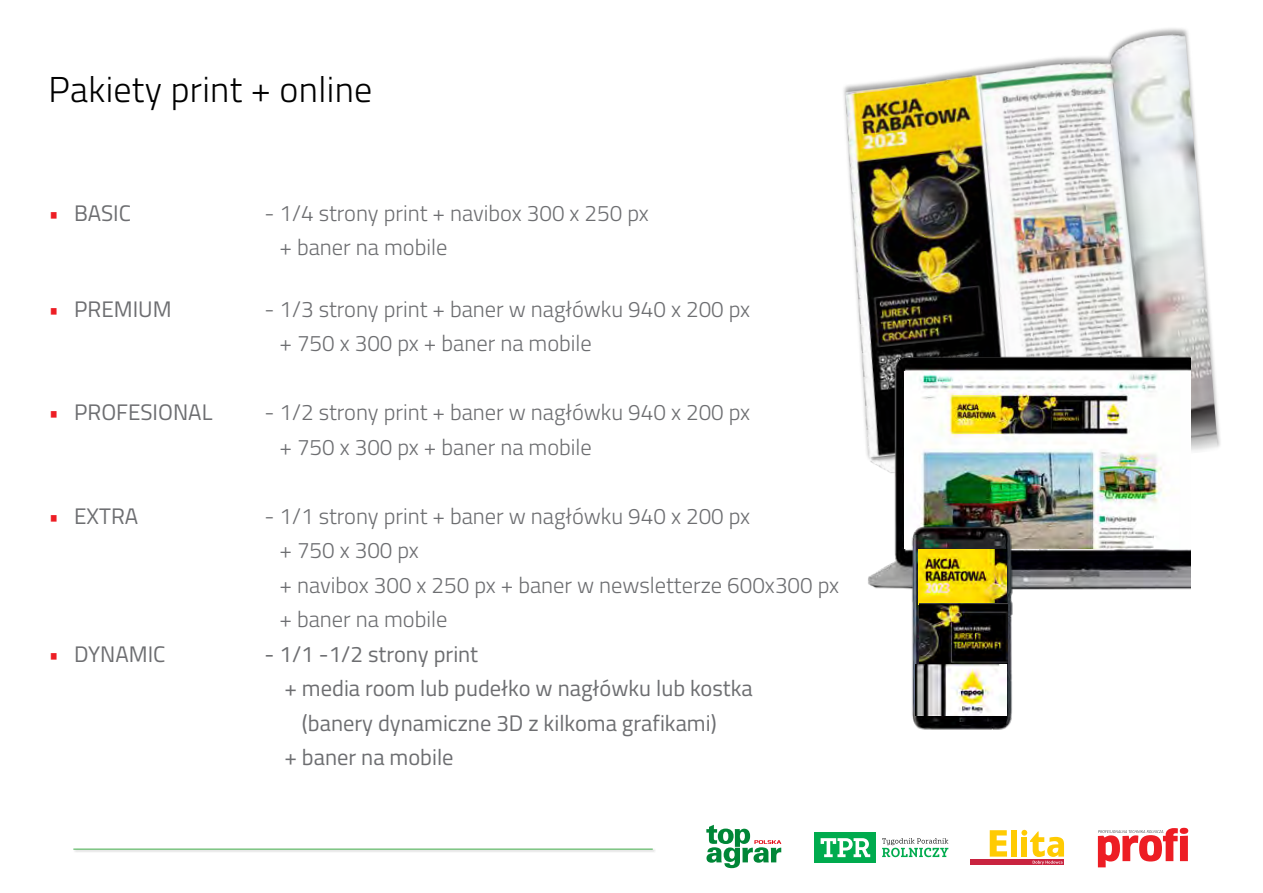
<style>
.page{position:relative;width:1263px;height:893px;background:#fff}
.page>*{position:absolute;margin:0;border:0;box-sizing:border-box;transform-origin:0 0}
.t1{font:300 36px "Titillium Web";letter-spacing:.01em;color:#000}
.t2{font:300 22.5px/34.5px "Titillium Web";color:#6d6e71}
.t3{font:22.5px "Titillium Web";color:#6d6e71}
.s1{font-weight:300;color:#ed1d24}
</style>
<div class="page">
<div style="left:841px;top:27px;width:380px;height:445px;background:#000;opacity:.35"></div>
<img style="left:841px;top:33px;width:377px;height:439px">
<img style="left:867px;top:321px;width:323px;height:269px">
<img style="left:904px;top:371px;width:286px;height:178px">
<img style="left:902px;top:523px;width:126px;height:207px">
<img style="left:918px;top:550px;width:90px;height:112px">
<img style="left:919px;top:603px;width:89px;height:60px">
<img style="left:915px;top:664px;width:91px;height:52px">
<div style="left:73px;top:848px;width:583px;height:5px;background:#ececec"></div>
<hr style="left:73px;top:849px;width:580px;height:1px;background:#41ad49">
<svg style="left:882px;top:838px;width:66px;height:19px"></svg>
<div style="left:815px;top:832px;width:61px;height:31px;background:#00ab4e"></div>
<svg style="left:821px;top:838px;width:49px;height:19px"></svg>
<div style="left:971px;top:859px;width:93px;height:6px;background:#c9233f"></div>
<div style="left:1011px;top:830px;width:6px;height:27px;background:#ffcb02"></div>
<svg style="left:990px;top:830px;width:17px;height:27px"></svg>
<svg style="left:1021px;top:830px;width:43px;height:34px"></svg>
<div style="left:1180px;top:828px;width:8px;height:6px;background:#ed1d24;border-radius:50%"></div>
<div style="left:1180px;top:836px;width:8px;height:25px;background:#ed1d24"></div>
<svg style="left:1098px;top:828px;width:80px;height:39px"></svg>
<svg style="left:706px;top:825px;width:75px;height:43px"></svg>
<h1 class="t1" style="left:49px;top:64px;width:325px">Pakiety print + online</h1>
<p class="t3" style="left:49px;top:197px;width:84px"><span class="s1">•</span> BASIC</p>
<p class="t2" style="left:279px;top:195px;width:371px;text-indent:-15px">- 1/4 strony print + navibox 300 x 250 px + baner na mobile</p>
<p class="t3" style="left:49px;top:292px;width:125px"><span class="s1">•</span> PREMIUM</p>
<p class="t2" style="left:279px;top:291px;width:472px;text-indent:-15px">- 1/3 strony print + baner w nagłówku 940 x 200 px + 750 x 300 px + baner na mobile</p>
<p class="t3" style="left:49px;top:396px;width:165px"><span class="s1">•</span> PROFESIONAL</p>
<p class="t2" style="left:279px;top:394px;width:472px;text-indent:-15px">- 1/2 strony print + baner w nagłówku 940 x 200 px + 750 x 300 px + baner na mobile</p>
<p class="t3" style="left:49px;top:499px;width:91px"><span class="s1">•</span> EXTRA</p>
<p class="t2" style="left:279px;top:498px;width:561px;text-indent:-15px">- 1/1 strony print + baner w nagłówku 940 x 200 px<br>+ 750 x 300 px<br>+ navibox 300 x 250 px + baner w newsletterze 600x300 px + baner na mobile</p>
<p class="t3" style="left:49px;top:637px;width:118px"><span class="s1">•</span> DYNAMIC</p>
<p class="t3" style="left:265px;top:637px;width:215px">- 1/1 -1/2 strony print</p>
<p class="t3" style="left:284px;top:672px;width:470px">+ media room lub pudełko w nagłówku lub kostka</p>
<p class="t3" style="left:302px;top:706px;width:416px">(banery dynamiczne 3D z kilkoma grafikami)</p>
<p class="t3" style="left:284px;top:741px;width:171px">+ baner na mobile</p>
</div>
